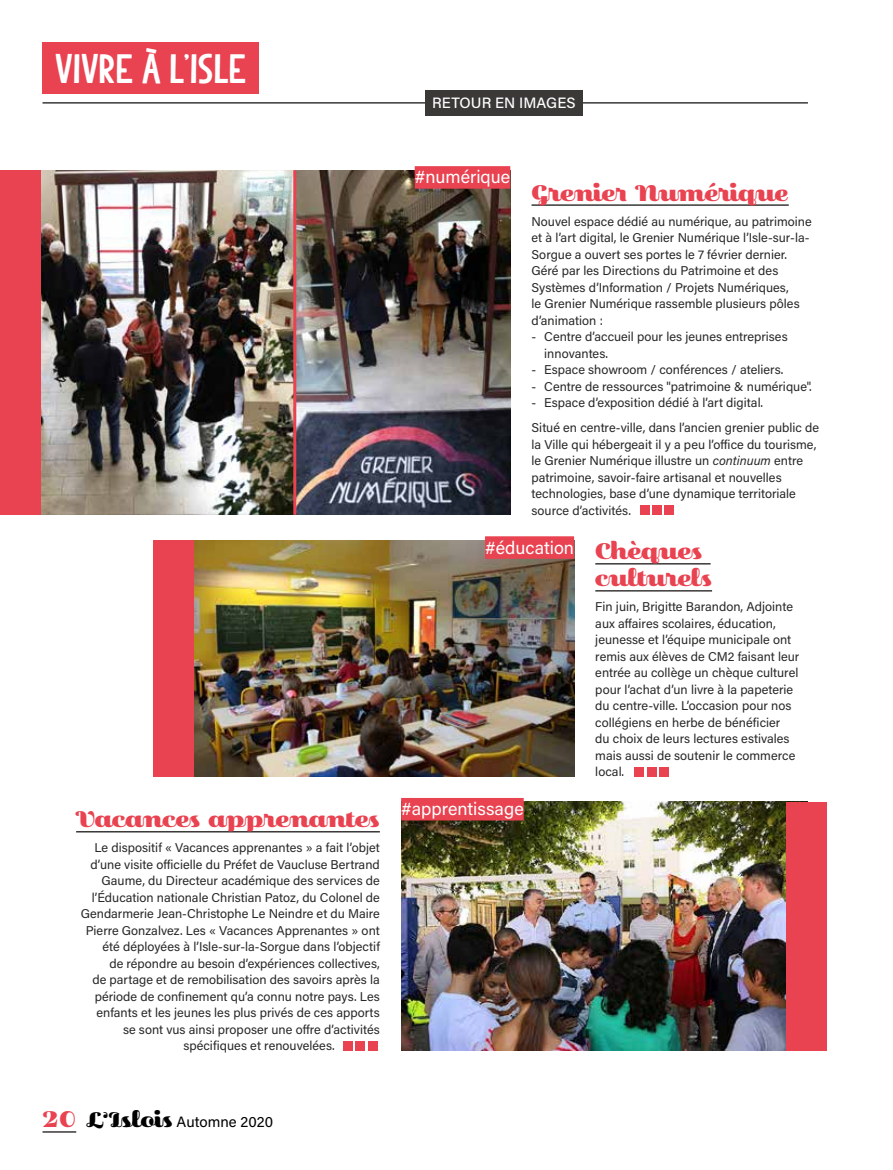
<style>
.page{position:relative;width:893px;height:1170px;background:#fff}
.page>*{position:absolute;margin:0;border:0;box-sizing:border-box;transform-origin:0 0}
.t1{font:37.5px "Jelly";color:#fff}
.t2{font:22.5px/27px "Primot Pro";color:#e94250}
.t3{font:18px "Acumin Variable Concept";letter-spacing:.02em;color:#fff}
.t4{font:15px "Acumin Variable Concept";letter-spacing:.025em;color:#000}
.t5{font:15px "Acumin Variable Concept";letter-spacing:.015em;color:#fff}
.t6{font:12.75px/16.5px "Acumin Variable Concept";letter-spacing:.02em;color:#282827}
.s1{font-family:"Primot Pro";font-size:22.5px;color:#e94250}
.s2{font-family:"Primot Pro";font-size:21px}
</style>
<div class="page">
<img style="left:40px;top:170px;width:470px;height:344px">
<img style="left:193px;top:540px;width:381px;height:236px">
<img style="left:401px;top:801px;width:385px;height:249px">
<hr style="left:43px;top:102px;width:765px;height:2px;background:#3a3938">
<div style="left:43px;top:43px;width:216px;height:51px;background:#e94250"></div>
<div style="left:425px;top:90px;width:158px;height:26px;background:#3a3938"></div>
<div style="left:415px;top:166px;width:95px;height:23px;background:#e94250"></div>
<div style="left:485px;top:536px;width:89px;height:22px;background:#e94250"></div>
<div style="left:401px;top:797px;width:123px;height:23px;background:#e94250"></div>
<hr style="left:595px;top:563px;width:116px;height:1px;background:#3a3938">
<hr style="left:595px;top:590px;width:117px;height:1px;background:#3a3938">
<hr style="left:76px;top:831px;width:304px;height:1px;background:#3a3938">
<hr style="left:531px;top:204px;width:258px;height:2px;background:#3a3938">
<hr style="left:293px;top:170px;width:3px;height:344px;background:#e94250">
<div style="left:153px;top:540px;width:40px;height:236px;background:#e94250"></div>
<div style="left:786px;top:801px;width:40px;height:249px;background:#e94250"></div>
<div style="left:0;top:170px;width:40px;height:344px;background:#e94250"></div>
<div style="left:343px;top:1040px;width:10px;height:10px;background:#e94250"></div>
<div style="left:356px;top:1040px;width:9px;height:10px;background:#e94250"></div>
<div style="left:368px;top:1040px;width:9px;height:10px;background:#e94250"></div>
<div style="left:640px;top:505px;width:10px;height:9px;background:#e94250"></div>
<div style="left:652px;top:505px;width:10px;height:9px;background:#e94250"></div>
<div style="left:664px;top:505px;width:10px;height:9px;background:#e94250"></div>
<div style="left:635px;top:766px;width:9px;height:10px;background:#e94250"></div>
<div style="left:647px;top:766px;width:9px;height:10px;background:#e94250"></div>
<div style="left:659px;top:766px;width:10px;height:10px;background:#e94250"></div>
<hr style="left:43px;top:1131px;width:33px;height:1px;background:#3a3938">
<h1 class="t1" style="left:55px;top:44px;width:193px">VIVRE À L’ISLE</h1>
<p class="t5" style="left:432px;top:92px;width:145px">RETOUR EN IMAGES</p>
<h2 class="t2" style="left:76px;top:806px;width:305px">Vacances apprenantes</h2>
<p class="t6" style="left:94px;top:839px;width:287px">Le dispositif « Vacances apprenantes » a fait l’objet</p>
<p class="t6" style="left:90px;top:855px;width:291px">d’une visite officielle du Préfet de Vaucluse Bertrand</p>
<p class="t6" style="left:102px;top:872px;width:279px">Gaume, du Directeur académique des services de</p>
<p class="t6" style="left:92px;top:888px;width:289px">l’Éducation nationale Christian Patoz, du Colonel de</p>
<p class="t6" style="left:81px;top:905px;width:300px">Gendarmerie Jean-Christophe Le Neindre et du Maire</p>
<p class="t6" style="left:86px;top:921px;width:295px">Pierre Gonzalvez. Les « Vacances Apprenantes » ont</p>
<p class="t6" style="left:103px;top:938px;width:279px">été déployées à l’Isle-sur-la-Sorgue dans l’objectif</p>
<p class="t6" style="left:109px;top:954px;width:271px">de répondre au besoin d’expériences collectives,</p>
<p class="t6" style="left:92px;top:971px;width:289px">de partage et de remobilisation des savoirs après la</p>
<p class="t6" style="left:95px;top:987px;width:286px">période de confinement qu’a connu notre pays. Les</p>
<p class="t6" style="left:96px;top:1004px;width:285px">enfants et les jeunes les plus privés de ces apports</p>
<p class="t6" style="left:123px;top:1020px;width:258px">se sont vus ainsi proposer une offre d’activités</p>
<p class="t6" style="left:183px;top:1037px;width:153px">spécifiques et renouvelées.</p>
<h3 class="t3" style="left:415px;top:165px;width:97px">#numérique</h3>
<h2 class="t2" style="left:531px;top:179px;width:259px">Grenier Numérique</h2>
<p class="t6" style="left:531px;top:212px;width:281px">Nouvel espace dédié au numérique, au patrimoine et à l’art digital, le Grenier Numérique l’Isle-sur-la-Sorgue a ouvert ses portes le 7 février dernier.<br>Géré par les Directions du Patrimoine et des Systèmes d’Information / Projets Numériques,<br>le Grenier Numérique rassemble plusieurs pôles d’animation :</p>
<p class="t6" style="left:544px;top:328px;width:245px;text-indent:-13px">- Centre d’accueil pour les jeunes entreprises innovantes.</p>
<p class="t6" style="left:531px;top:361px;width:253px">- Espace showroom / conférences / ateliers.</p>
<p class="t6" style="left:531px;top:377px;width:281px">- Centre de ressources "patrimoine &amp; numérique".</p>
<p class="t6" style="left:531px;top:390px;width:289px;line-height:25px">- Espace d’exposition dédié à l’art digital.<br>Situé en centre-ville, dans l’ancien grenier public de</p>
<p class="t6" style="left:531px;top:435px;width:286px">la Ville qui hébergeait il y a peu l’office du tourisme, le Grenier Numérique illustre un continuum entre patrimoine, savoir-faire artisanal et nouvelles technologies, base d’une dynamique territoriale source d’activités.</p>
<h3 class="t3" style="left:485px;top:535px;width:90px">#éducation</h3>
<h3 class="t3" style="left:401px;top:796px;width:124px">#apprentissage</h3>
<h2 class="t2" style="left:595px;top:538px;width:118px">Chèques culturels</h2>
<p class="t6" style="left:595px;top:598px;width:205px">Fin juin, Brigitte Barandon, Adjointe aux affaires scolaires, éducation, jeunesse et l’équipe municipale ont remis aux élèves de CM2 faisant leur entrée au collège un chèque culturel pour l’achat d’un livre à la papeterie du centre-ville. L’occasion pour nos collégiens en herbe de bénéficier<br>du choix de leurs lectures estivales mais aussi de soutenir le commerce local.</p>
<p class="t4" style="left:43px;top:1111px;width:232px"><span class="s1">20</span> <span class="s2">L’Islois</span> Automne 2020</p>
</div>
